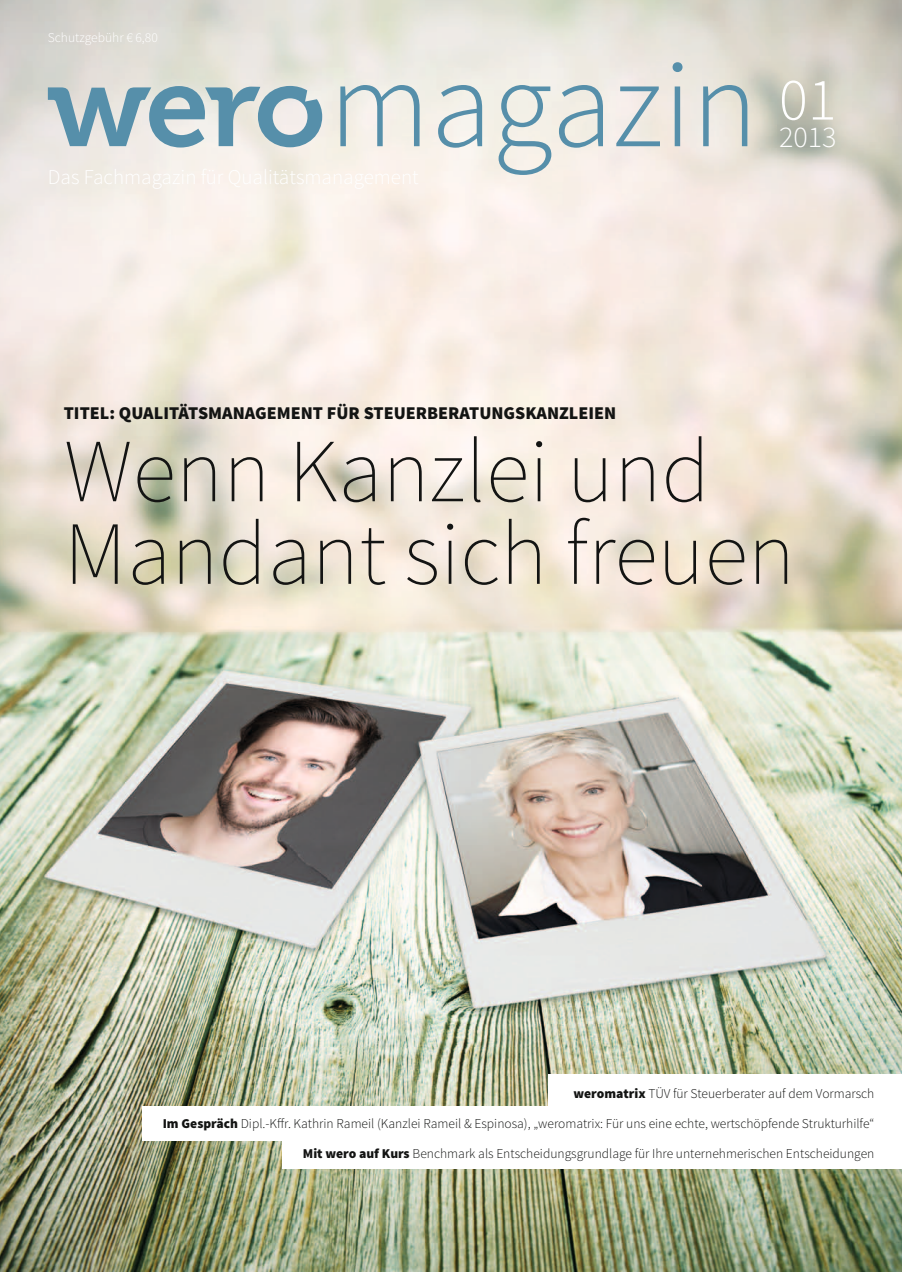
<style>
.page{position:relative;width:902px;height:1272px;background:#fff}
.page>*{position:absolute;margin:0;border:0;box-sizing:border-box;transform-origin:0 0}
.t1{font:300 124.35px "Source Sans Pro";color:#568faa}
.t2{font:200 90px/82.5px "Source Sans Pro";color:#131413}
.t3{font:300 60px "Source Sans Pro";color:#fff}
.t4{font:300 30px "Source Sans Pro";color:#fff}
.t5{font:900 18px "Source Sans Pro";color:#131413}
.t6{font:300 13.5px "Source Sans Pro";color:#131413}
.t7{font:300 13.5px "Source Sans Pro";color:#fff}
.s1{font-weight:900}
</style>
<div class="page">
<img style="left:0;top:0;width:901px;height:1271px">
<div style="left:549px;top:1074px;width:352px;height:34px;background:#fff"></div>
<div style="left:283px;top:1134px;width:618px;height:34px;background:#fff"></div>
<div style="left:142px;top:1106px;width:759px;height:34px;background:#fff"></div>
<svg style="left:48px;top:86px;width:274px;height:61px;background:#a0bbc6"></svg>
<p class="t7" style="left:48px;top:29px;width:111px">Schutzgebühr € 6,80</p>
<h1 class="t1" style="left:329px;top:29px;width:430px">magazin</h1>
<h3 class="t3" style="left:779px;top:63px;width:59px">01</h3>
<h3 class="t4" style="left:779px;top:118px;width:59px">2013</h3>
<h3 class="t5" style="left:64px;top:401px;width:554px">TITEL: QUALITÄTSMANAGEMENT FÜR STEUERBERATUNGSKANZLEIEN</h3>
<h2 class="t2" style="left:64px;top:430px;width:732px">Wenn Kanzlei und<br>Mandant sich freuen</h2>
<p class="t6" style="left:573px;top:1085px;width:302px"><span class="s1">WEROMATRIX</span> TÜV für Steuerberater auf dem Vormarsch</p>
<p class="t6" style="left:163px;top:1115px;width:713px"><span class="s1">IM GESPRÄCH</span> Dipl.-Kffr. Kathrin Rameil (Kanzlei Rameil &amp; Espinosa), „weromatrix: Für uns eine echte, wertschöpfende Strukturhilfe“</p>
<p class="t6" style="left:303px;top:1145px;width:573px"><span class="s1">MIT WERO AUF KURS</span> Benchmark als Entscheidungsgrundlage für Ihre unternehmerischen Entscheidungen</p>
</div>
